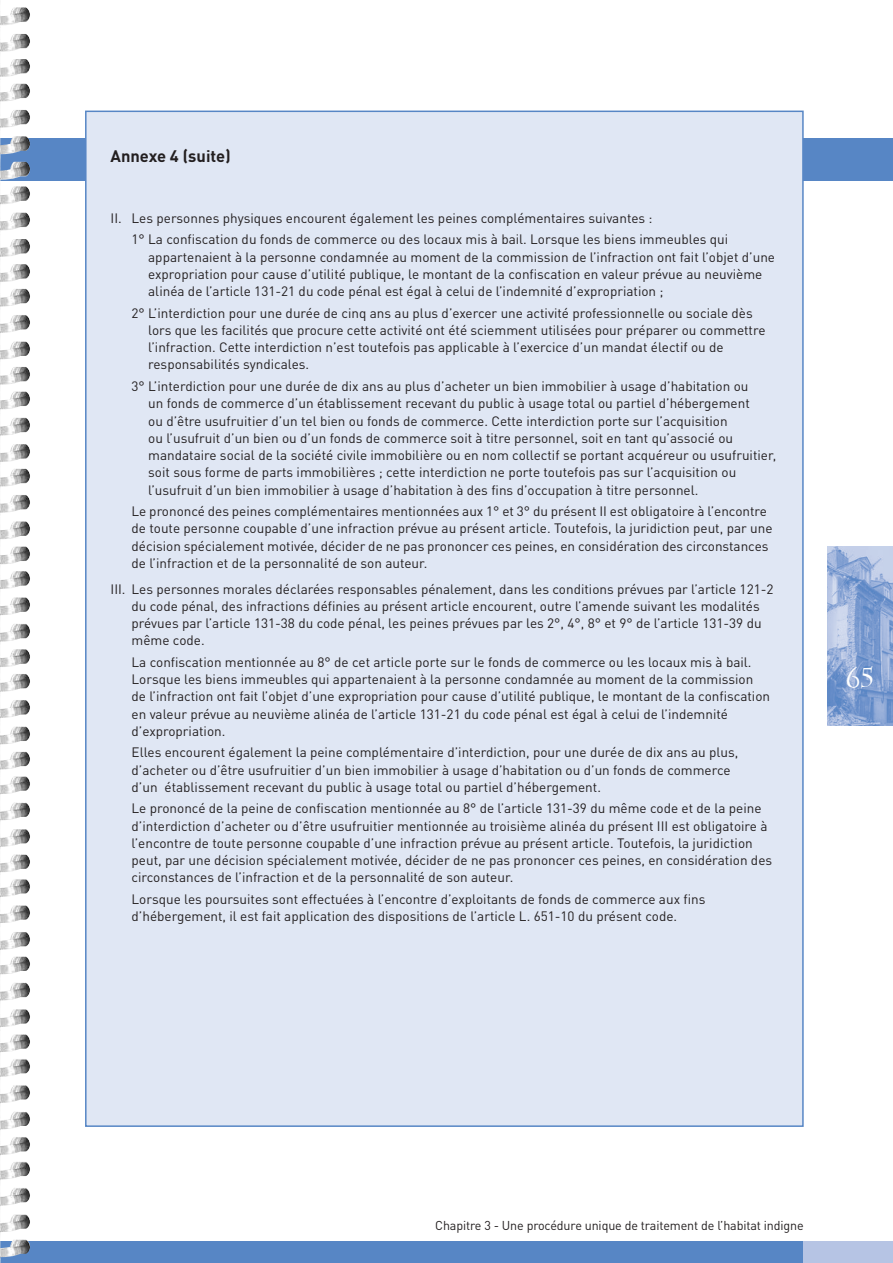
<style>
.page{position:relative;width:893px;height:1263px;background:#fff}
.page>*{position:absolute;margin:0;border:0;box-sizing:border-box;transform-origin:0 0}
.t1{font:27px "Charlemagne";color:#fff}
.t2{font:700 16.5px "DIN Pro";color:#231f20}
.t3{font:13.5px/17.2px "DIN Pro";color:#231f20}
.t4{font:12.75px "DIN Pro";letter-spacing:-.01em;color:#231f20}
</style>
<div class="page">
<div style="left:0;top:138px;width:893px;height:43px;background:#5786c5"></div>
<div style="left:0;top:1242px;width:893px;height:21px;background:#5786c5"></div>
<div style="left:804px;top:1242px;width:89px;height:21px;background:#b6c4e4"></div>
<img style="left:0;top:7px;width:30px;height:1256px">
<img style="left:827px;top:546px;width:66px;height:179px">
<div style="left:85px;top:111px;width:719px;height:1016px;background:#e0e7f4;border:2px solid #5786c5"></div>
<p class="t2" style="left:111px;top:143px;width:122px">Annexe 4 (suite)</p>
<p class="t3" style="left:132px;top:206px;width:598px;line-height:21.5px;text-indent:-21px">II. Les personnes physiques encourent également les peines complémentaires suivantes :<br>1° La confiscation du fonds de commerce ou des locaux mis à bail. Lorsque les biens immeubles qui</p>
<p class="t3" style="left:148px;top:247px;width:628px">appartenaient à la personne condamnée au moment de la commission de l’infraction ont fait l’objet d’une expropriation pour cause d’utilité publique, le montant de la confiscation en valeur prévue au neuvième alinéa de l’article 131-21 du code pénal est égal à celui de l’indemnité d’expropriation ;</p>
<p class="t3" style="left:148px;top:303px;width:619px;text-indent:-17px">2° L’interdiction pour une durée de cinq ans au plus d’exercer une activité professionnelle ou sociale dès lors que les facilités que procure cette activité ont été sciemment utilisées pour préparer ou commettre l’infraction. Cette interdiction n’est toutefois pas applicable à l’exercice d’un mandat électif ou de responsabilités syndicales.</p>
<p class="t3" style="left:148px;top:377px;width:630px;text-indent:-17px">3° L’interdiction pour une durée de dix ans au plus d’acheter un bien immobilier à usage d’habitation ou<br>un fonds de commerce d’un établissement recevant du public à usage total ou partiel d’hébergement<br>ou d’être usufruitier d’un tel bien ou fonds de commerce. Cette interdiction porte sur l’acquisition<br>ou l’usufruit d’un bien ou d’un fonds de commerce soit à titre personnel, soit en tant qu’associé ou mandataire social de la société civile immobilière ou en nom collectif se portant acquéreur ou usufruitier, soit sous forme de parts immobilières ; cette interdiction ne porte toutefois pas sur l’acquisition ou l’usufruit d’un bien immobilier à usage d’habitation à des fins d’occupation à titre personnel.</p>
<p class="t3" style="left:132px;top:502px;width:642px">Le prononcé des peines complémentaires mentionnées aux 1° et 3° du présent II est obligatoire à l’encontre de toute personne coupable d’une infraction prévue au présent article. Toutefois, la juridiction peut, par une décision spécialement motivée, décider de ne pas prononcer ces peines, en considération des circonstances de l’infraction et de la personnalité de son auteur.</p>
<p class="t3" style="left:132px;top:579px;width:643px;text-indent:-21px">III. Les personnes morales déclarées responsables pénalement, dans les conditions prévues par l’article 121-2 du code pénal, des infractions définies au présent article encourent, outre l’amende suivant les modalités prévues par l’article 131-38 du code pénal, les peines prévues par les 2°, 4°, 8° et 9° de l’article 131-39 du même code.</p>
<p class="t3" style="left:132px;top:652px;width:640px">La confiscation mentionnée au 8° de cet article porte sur le fonds de commerce ou les locaux mis à bail.<br>Lorsque les biens immeubles qui appartenaient à la personne condamnée au moment de la commission de l’infraction ont fait l’objet d’une expropriation pour cause d’utilité publique, le montant de la confiscation en valeur prévue au neuvième alinéa de l’article 131-21 du code pénal est égal à celui de l’indemnité d’expropriation.</p>
<p class="t3" style="left:132px;top:743px;width:608px">Elles encourent également la peine complémentaire d’interdiction, pour une durée de dix ans au plus, d’acheter ou d’être usufruitier d’un bien immobilier à usage d’habitation ou d’un fonds de commerce d’un établissement recevant du public à usage total ou partiel d’hébergement.</p>
<p class="t3" style="left:132px;top:799px;width:642px">Le prononcé de la peine de confiscation mentionnée au 8° de l’article 131-39 du même code et de la peine d’interdiction d’acheter ou d’être usufruitier mentionnée au troisième alinéa du présent III est obligatoire à l’encontre de toute personne coupable d’une infraction prévue au présent article. Toutefois, la juridiction peut, par une décision spécialement motivée, décider de ne pas prononcer ces peines, en considération des circonstances de l’infraction et de la personnalité de son auteur.</p>
<p class="t3" style="left:132px;top:889px;width:575px">Lorsque les poursuites sont effectuées à l’encontre d’exploitants de fonds de commerce aux fins d’hébergement, il est fait application des dispositions de l’article L. 651-10 du présent code.</p>
<h1 class="t1" style="left:845px;top:662px;width:31px">65</h1>
<p class="t4" style="left:435px;top:1216px;width:370px">Chapitre 3 - Une procédure unique de traitement de l’habitat indigne</p>
</div>
